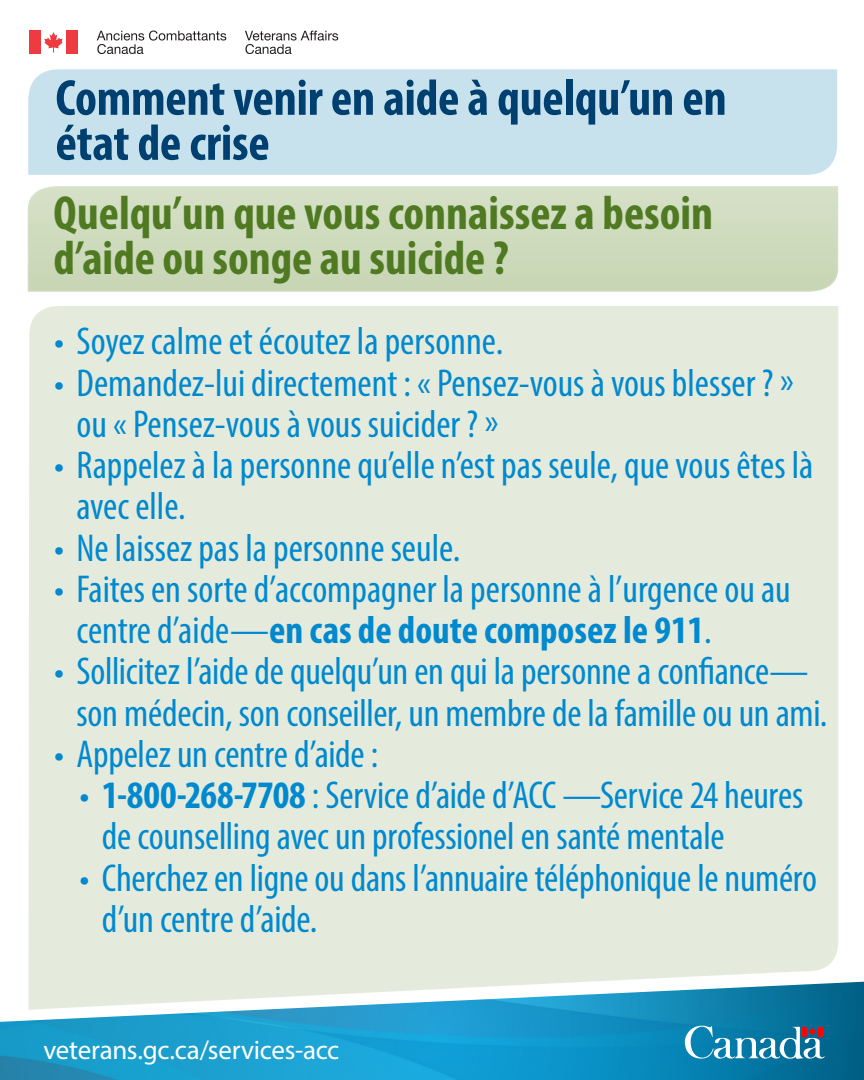
<style>
.page{position:relative;width:864px;height:1080px;background:#fff}
.page>*{position:absolute;margin:0;border:0;box-sizing:border-box;transform-origin:0 0}
.t1{font:700 condensed 51px "Myriad Pro";letter-spacing:-.005em;color:#004071}
.t2{font:700 condensed 48px/45px "Myriad Pro";color:#4f7a22}
.t3{font:condensed 39px/41.2px "Myriad Pro";letter-spacing:-.005em;color:#0089cf}
.t4{font:27px "Myriad Pro";letter-spacing:-.01em;color:#fff}
.s1{font-weight:700}
</style>
<div class="page">
<div style="left:28px;top:306px;width:810px;height:676px;background:#e5ebdc"></div>
<div style="left:28px;top:69px;width:809px;height:106px;background:#c7e2ed"></div>
<img style="left:0;top:982px;width:864px;height:98px">
<svg style="left:245px;top:31px;width:93px;height:23px"></svg>
<svg style="left:97px;top:31px;width:129px;height:23px"></svg>
<div style="left:29px;top:31px;width:12px;height:23px;background:#ee3a41"></div>
<div style="left:66px;top:31px;width:12px;height:23px;background:#ee3a41"></div>
<svg style="left:44px;top:32px;width:19px;height:20px"></svg>
<svg style="left:685px;top:1019px;width:140px;height:46px;background:#368db0"></svg>
<svg style="left:27px;top:186px;width:812px;height:106px;background:#cfdbbe"></svg>
<p class="t1" style="left:56px;top:66px;width:673px">Comment venir en aide à quelqu’un en</p>
<p class="t1" style="left:56px;top:111px;width:216px">état de crise</p>
<p class="t2" style="left:53px;top:190px;width:661px">Quelqu’un que vous connaissez a besoin d’aide ou songe au suicide ?</p>
<p class="t3" style="left:54px;top:320px;width:451px">• Soyez calme et écoutez la personne.</p>
<p class="t3" style="left:54px;top:362px;width:741px">• Demandez-lui directement : « Pensez-vous à vous blesser ? »</p>
<p class="t3" style="left:77px;top:403px;width:424px">ou « Pensez-vous à vous suicider ? »</p>
<p class="t3" style="left:76px;top:444px;width:738px;text-indent:-22px">• Rappelez à la personne qu’elle n’est pas seule, que vous êtes là avec elle.</p>
<p class="t3" style="left:54px;top:527px;width:408px">• Ne laissez pas la personne seule.</p>
<p class="t3" style="left:76px;top:568px;width:716px;text-indent:-22px">• Faites en sorte d’accompagner la personne à l’urgence ou au centre d’aide—<span class="s1">en cas de doute composez le 911</span>.</p>
<p class="t3" style="left:54px;top:650px;width:775px;text-align:center">• Sollicitez l’aide de quelqu’un en qui la personne a confiance— son médecin, son conseiller, un membre de la famille ou un ami.</p>
<p class="t3" style="left:54px;top:733px;width:326px">• Appelez un centre d’aide :</p>
<p class="t3" style="left:102px;top:774px;width:703px;text-indent:-23px">• <span class="s1">1-800-268-7708</span> : Service d’aide d’ACC —Service 24 heures de counselling avec un professionel en santé mentale</p>
<p class="t3" style="left:102px;top:857px;width:717px;text-indent:-23px">• Cherchez en ligne ou dans l’annuaire téléphonique le numéro d’un centre d’aide.</p>
<p class="t4" style="left:44px;top:1033px;width:297px">veterans.gc.ca/services-acc</p>
</div>
